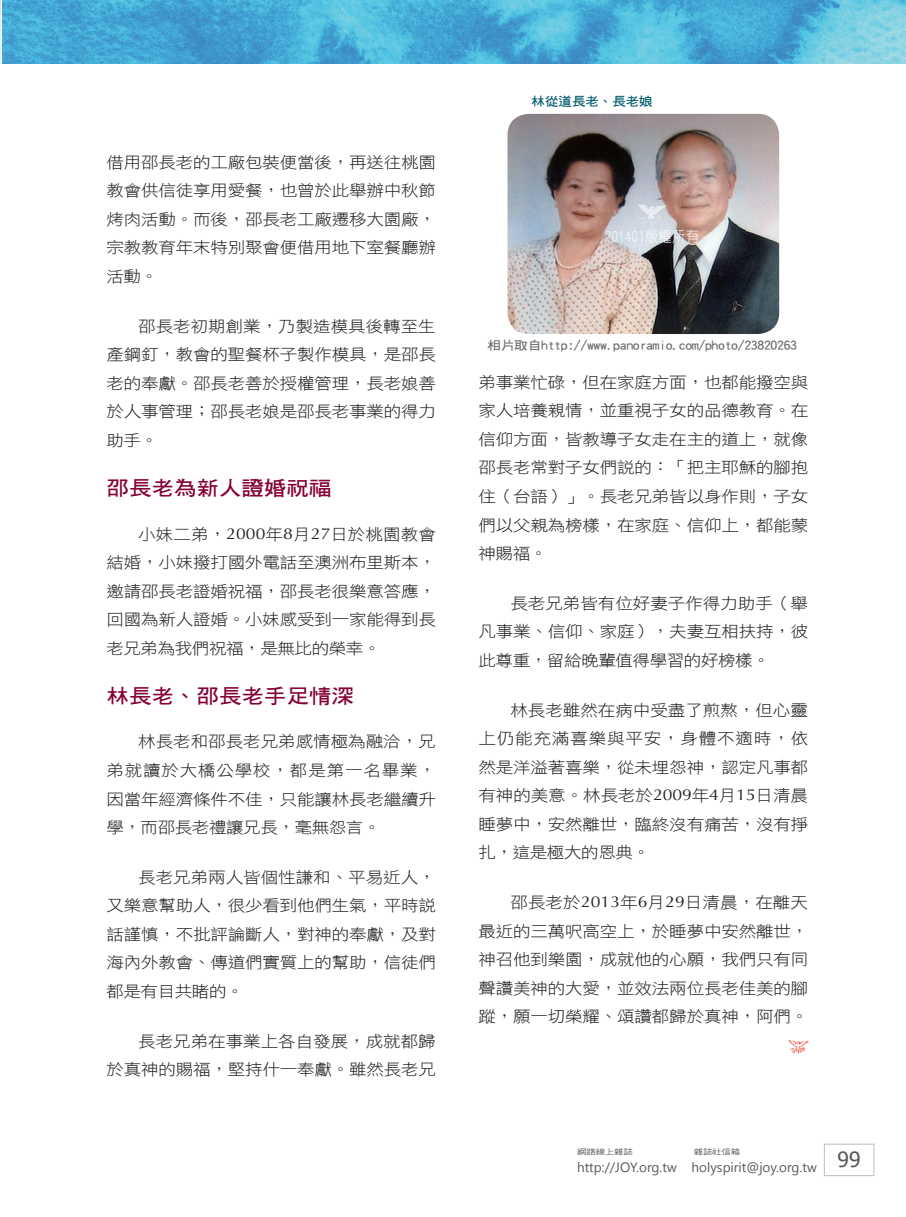
<style>
.page{position:relative;width:906px;height:1217px;background:#fff}
.page>*{position:absolute;margin:0;border:0;box-sizing:border-box;transform-origin:0 0}
.大標{font:20.25px "DF Hei W7 WIN BF";color:#860037;scale:1.11 1}
.t1{font:15.75px/28.5px "DF Hei W3 WIN BF";letter-spacing:-.01em;color:#231f20;text-align:justify;scale:1.11 1}
.t2{font:15px "DF Yuan W5 WIN BF";color:#fff;scale:.9 1}
.t3{font:13.5px "Segoe UI";color:#57585a}
.圖說{font:12.45px "DF Hei W7 WIN BF";letter-spacing:-.025em;color:#6c6d70;scale:1.11 1}
.圖說-2{font:12.45px "DF Hei W7 WIN BF";letter-spacing:-.025em;color:#005a6b;scale:1.11 1}
.t4{font:7.5px "DF Hei W5 WIN BF";letter-spacing:-.015em;color:#57585a;scale:1.25 1}
.s1{font-family:"Optima"}
</style>
<div class="page">
<div style="left:824px;top:1143px;width:50px;height:32px;border:1px solid #bcbdc0"></div>
<img style="left:0;top:0;width:906px;height:64px">
<img style="left:789px;top:1040px;width:19px;height:13px">
<img style="left:507px;top:114px;width:272px;height:220px">
<svg style="left:638px;top:204px;width:28px;height:22px"></svg>
<p class="t1" style="left:106px;top:148px;width:298px">借用邵長老的工廠包裝便當後，再送往桃園教會供信徒享用愛餐，也曾於此舉辦中秋節烤肉活動。而後，邵長老工廠遷移大園廠，宗教教育年末特別聚會便借用地下室餐廳辦活動。</p>
<p class="t1" style="left:106px;top:311px;width:298px;text-indent:32px">邵長老初期創業，乃製造模具後轉至生產鋼釘，教會的聖餐杯子製作模具，是邵長老的奉獻。邵長老善於授權管理，長老娘善於人事管理；邵長老娘是邵長老事業的得力助手。</p>
<p class="大標" style="left:106px;top:477px;width:204px">邵長老為新人證婚祝福</p>
<p class="t1" style="left:106px;top:519px;width:298px;text-indent:32px">小妹二弟，<span class="s1">2000</span>年<span class="s1">8</span>月<span class="s1">27</span>日於桃園教會結婚，小妹撥打國外電話至澳洲布里斯本，邀請邵長老證婚祝福，邵長老很樂意答應，回國為新人證婚。小妹感受到一家能得到長老兄弟為我們祝福，是無比的榮幸。</p>
<p class="大標" style="left:106px;top:685px;width:224px">林長老、邵長老手足情深</p>
<p class="t1" style="left:106px;top:727px;width:298px;text-indent:32px">林長老和邵長老兄弟感情極為融洽，兄弟就讀於大橋公學校，都是第一名畢業，因當年經濟條件不佳，只能讓林長老繼續升學，而邵長老禮讓兄長，毫無怨言。</p>
<p class="t1" style="left:106px;top:862px;width:298px;text-indent:32px">長老兄弟兩人皆個性謙和、平易近人，又樂意幫助人，很少看到他們生氣，平時說話謹慎，不批評論斷人，對神的奉獻，及對海內外教會、傳道們實質上的幫助，信徒們都是有目共睹的。</p>
<p class="t1" style="left:106px;top:1026px;width:298px;text-align:right">長老兄弟在事業上各自發展，成就都歸<br>於真神的賜福，堅持什一奉獻。雖然長老兄</p>
<p class="圖說-2" style="left:531px;top:95px;width:111px">林從道長老、長老娘</p>
<p class="t2" style="left:604px;top:229px;width:106px">201401版權所有</p>
<p class="圖說" style="left:487px;top:339px;width:281px">相片取自http://www.panoramio.com/photo/23820263</p>
<p class="t1" style="left:478px;top:368px;width:298px">弟事業忙碌，但在家庭方面，也都能撥空與家人培養親情，並重視子女的品德教育。在信仰方面，皆教導子女走在主的道上，就像邵長老常對子女們說的：「把主耶穌的腳抱住（台語）」。長老兄弟皆以身作則，子女們以父親為榜樣，在家庭、信仰上，都能蒙神賜福。</p>
<p class="t1" style="left:478px;top:588px;width:298px;text-indent:32px">長老兄弟皆有位好妻子作得力助手（舉凡事業、信仰、家庭），夫妻互相扶持，彼此尊重，留給晚輩值得學習的好榜樣。</p>
<p class="t1" style="left:478px;top:695px;width:298px;text-indent:32px">林長老雖然在病中受盡了煎熬，但心靈上仍能充滿喜樂與平安，身體不適時，依然是洋溢著喜樂，從未埋怨神，認定凡事都有神的美意。林長老於<span class="s1">2009</span>年<span class="s1">4</span>月<span class="s1">15</span>日清晨睡夢中，安然離世，臨終沒有痛苦，沒有掙扎，這是極大的恩典。</p>
<p class="t1" style="left:478px;top:887px;width:298px;text-indent:32px">邵長老於<span class="s1">2013</span>年<span class="s1">6</span>月<span class="s1">29</span>日清晨，在離天最近的三萬呎高空上，於睡夢中安然離世，神召他到樂園，成就他的心願，我們只有同聲讚美神的大愛，並效法兩位長老佳美的腳蹤，願一切榮耀、頌讚都歸於真神，阿們。</p>
<p class="t4" style="left:577px;top:1147px;width:46px">網路線上雜誌</p>
<p class="t4" style="left:694px;top:1147px;width:39px">雜誌社信箱</p>
<p class="t3" style="left:577px;top:1157px;width:285px">http://JOY.org.tw holyspirit@joy.org.tw <sup>99</sup></p>
</div>
